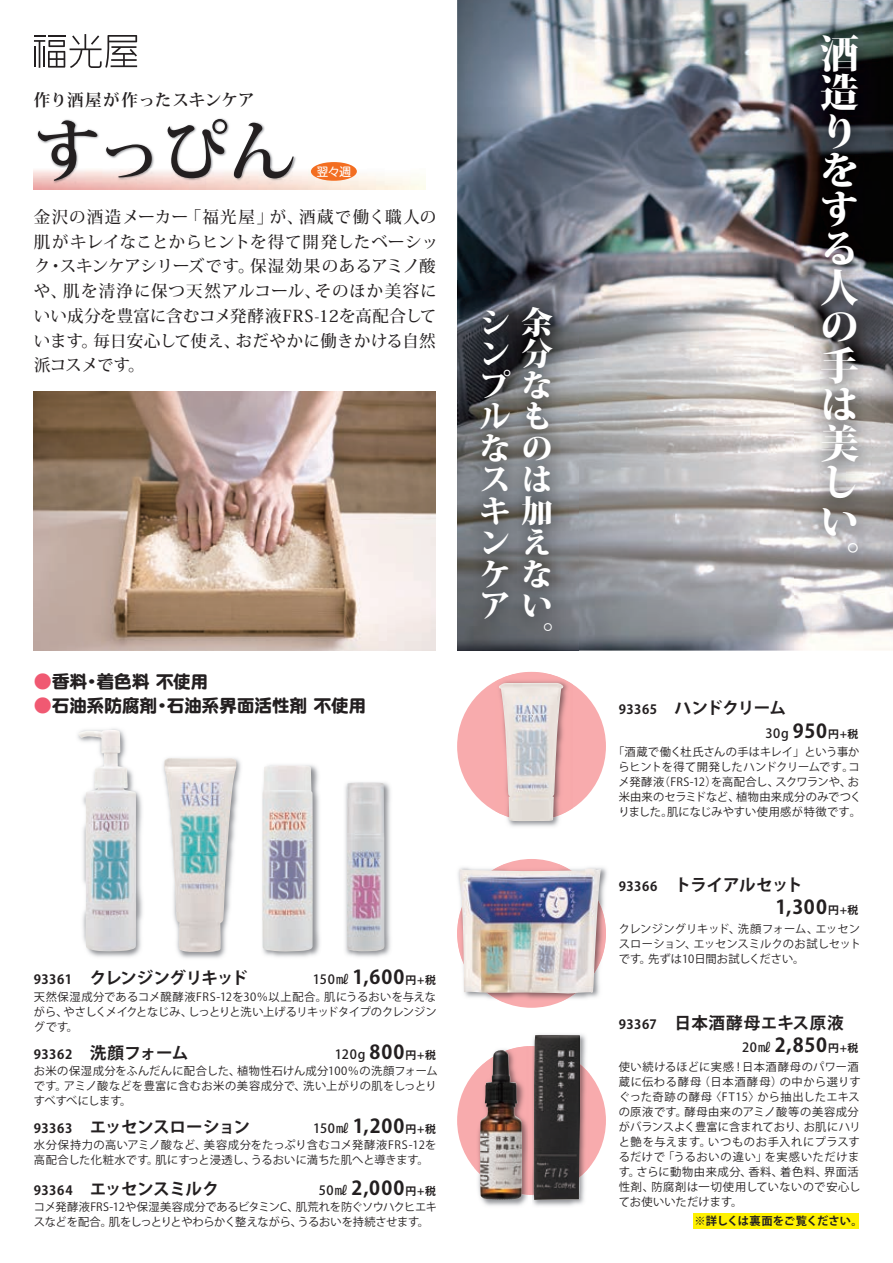
<style>
.page{position:relative;width:893px;height:1263px;background:#fff}
.page>*{position:absolute;margin:0;border:0;box-sizing:border-box;transform-origin:0 0}
.t1{font:67.5px "Koz Min Pro Bold 90 msp RKSJ H";color:#231f20}
.t2{font:39px/39px "Koz Min Pro Heavy 90 msp RKSJ V";color:#fff}
.t3{font:31.5px/31.5px "Koz Min Pro Heavy 90 msp RKSJ V";color:#fff;text-align:right}
.t4{font:19.2px "Koz Go Pro Bold 90 msp RKSJ H";letter-spacing:.055em;color:#231f20}
.t5{font:18px "DF Maru Gothic Std W9 90 msp RKSJ H";letter-spacing:-.025em;color:#231f20}
.t6{font:16.65px "Koz Go Pro Bold 90 msp RKSJ H";letter-spacing:-.03em;color:#231f20}
.t7{font:16.65px "Koz Go Pro Bold 90 msp RKSJ H";letter-spacing:-.055em;color:#231f20}
.t8{font:16.65px "Koz Go Pro Bold 90 msp RKSJ H";letter-spacing:.035em;color:#231f20}
.t9{font:16.5px/24.8px "Koz Min Pro Medium 90 msp RKSJ H";letter-spacing:.02em;color:#231f20}
.t10{font:16.5px "Koz Min Pro Bold 90 msp RKSJ H";letter-spacing:.01em;color:#231f20}
.t11{font:12.75px "Koz Go Pro Medium 90 msp RKSJ H";letter-spacing:.05em;color:#231f20}
.t12{font:12px "DFHS Maru Gothic Std W4 90 msp RKSJ H";color:#fff}
.t13{font:11.25px/15px "Koz Go Pro Regular 90 msp RKSJ H";letter-spacing:.01em;color:#231f20;text-align:justify}
.t14{font:11.25px/15px "Koz Go Pro Regular 90 msp RKSJ H";letter-spacing:.04em;color:#231f20}
.t15{font:11.25px/15px "Koz Go Pro Regular 90 msp RKSJ H";letter-spacing:-.025em;color:#231f20}
.t16{font:11.25px "Koz Go Pro Bold 90 msp RKSJ H";letter-spacing:-.005em;color:#231f20}
.s1{color:#f05972}
.s2{font-size:12.75px}
.s3{font-family:"Koz Go Pro Medium 90 msp RKSJ H";font-size:12.75px}
.s4{font-size:10.8px}
.s5{font-family:"Koz Go Pro Bold 90 msp RKSJ H";font-size:19.2px}
.s6{font-family:"Koz Go Pro Bold 90 msp RKSJ H";font-size:10.8px}
</style>
<div class="page">
<img style="left:307px;top:168px;width:118px;height:21px">
<div style="left:457px;top:1046px;width:149px;height:149px;background:#f8abad;border-radius:50%"></div>
<div style="left:457px;top:672px;width:149px;height:149px;background:#f8abad;border-radius:50%"></div>
<img style="left:457px;top:0;width:436px;height:651px">
<img style="left:34px;top:391px;width:402px;height:260px">
<img style="left:457px;top:864px;width:149px;height:138px">
<img style="left:459px;top:869px;width:142px;height:125px">
<img style="left:532px;top:1034px;width:54px;height:172px">
<img style="left:532px;top:1046px;width:57px;height:149px">
<img style="left:533px;top:1035px;width:47px;height:165px">
<img style="left:479px;top:1195px;width:49px;height:11px">
<img style="left:475px;top:1046px;width:53px;height:149px">
<img style="left:480px;top:1050px;width:42px;height:150px">
<img style="left:163px;top:758px;width:78px;height:200px">
<img style="left:164px;top:758px;width:72px;height:194px">
<img style="left:345px;top:782px;width:46px;height:175px">
<img style="left:347px;top:782px;width:37px;height:169px">
<img style="left:263px;top:765px;width:57px;height:192px">
<img style="left:262px;top:765px;width:51px;height:187px">
<img style="left:77px;top:728px;width:66px;height:229px">
<img style="left:78px;top:730px;width:58px;height:221px">
<img style="left:508px;top:821px;width:51px;height:6px">
<img style="left:495px;top:678px;width:77px;height:136px">
<img style="left:499px;top:683px;width:64px;height:138px">
<img style="left:33px;top:118px;width:274px;height:72px">
<div style="left:311px;top:162px;width:46px;height:19px;background:#f36e21;border-radius:50%"></div>
<img style="left:794px;top:8px;width:91px;height:598px">
<img style="left:501px;top:672px;width:61px;height:7px">
<img style="left:457px;top:281px;width:122px;height:370px">
<div style="left:693px;top:1214px;width:166px;height:15px;background:#fff101"></div>
<svg style="left:34px;top:34px;width:103px;height:34px"></svg>
<hr style="left:43px;top:46px;width:2px;height:21px;background:#231f20">
<hr style="left:34px;top:46px;width:2px;height:21px;background:#231f20">
<h3 class="t10" style="left:34px;top:94px;width:222px">作り酒屋が作ったスキンケア</h3>
<h1 class="t1" style="left:34px;top:126px;width:264px">すっぴん</h1>
<p class="t12" style="left:316px;top:167px;width:36px">翌々週</p>
<h3 class="t9" style="left:34px;top:207px;width:406px">金沢の酒造メーカー「福光屋」が、酒蔵で働く職人の肌がキレイなことからヒントを得て開発したベーシック・スキンケアシリーズです。保湿効果のあるアミノ酸や、肌を清浄に保つ天然アルコール、そのほか美容にいい成分を豊富に含むコメ発酵液FRS-12を高配合しています。毎日安心して使え、おだやかに働きかける自然派コスメです。</h3>
<h3 class="t5" style="left:34px;top:674px;width:176px"><span class="s1">●</span>香料・着色料 不使用</h3>
<h3 class="t5" style="left:34px;top:698px;width:334px"><span class="s1">●</span>石油系防腐剤・石油系界面活性剤 不使用</h3>
<h3 class="t3" style="left:479px;top:311px;width:75px">シ余ン分プなルもなのスはキ加ンえケなアい。</h3>
<h3 class="t7" style="left:34px;top:972px;width:215px"><span class="s2">93361</span> クレンジングリキッド</h3>
<h3 class="t4" style="left:313px;top:970px;width:124px"><span class="s3">150㎖</span> 1,600<span class="s4">円+税</span></h3>
<p class="t13" style="left:34px;top:990px;width:404px">天然保湿成分であるコメ醗酵液FRS-12を30％以上配合。肌にうるおいを与えながら、やさしくメイクとなじみ、しっとりと洗い上げるリキッドタイプのクレンジングです。</p>
<h3 class="t6" style="left:34px;top:1046px;width:156px"><span class="s2">93362</span> 洗顔フォーム</h3>
<p class="t11" style="left:335px;top:1049px;width:102px">120g <span class="s5">800</span><span class="s6">円+税</span></p>
<p class="t13" style="left:34px;top:1065px;width:405px">お米の保湿成分をふんだんに配合した、植物性石けん成分100％の洗顔フォームです。アミノ酸などを豊富に含むお米の美容成分で、洗い上がりの肌をしっとりすべすべにします。</p>
<h3 class="t6" style="left:34px;top:1121px;width:218px"><span class="s2">93363</span> エッセンスローション</h3>
<h3 class="t4" style="left:313px;top:1119px;width:124px"><span class="s3">150㎖</span> 1,200<span class="s4">円+税</span></h3>
<p class="t13" style="left:34px;top:1139px;width:404px">水分保持力の高いアミノ酸など、美容成分をたっぷり含むコメ発酵液FRS-12を高配合した化粧水です。肌にすっと浸透し、うるおいに満ちた肌へと導きます。</p>
<h3 class="t6" style="left:34px;top:1182px;width:187px"><span class="s2">93364</span> エッセンスミルク</h3>
<h3 class="t4" style="left:319px;top:1180px;width:118px"><span class="s3">50㎖</span> 2,000<span class="s4">円+税</span></h3>
<p class="t15" style="left:34px;top:1201px;width:405px">コメ発酵液FRS-12や保湿美容成分であるビタミンC、肌荒れを防ぐソウハクヒエキスなどを配合。肌をしっとりとやわらかく整えながら、うるおいを持続させます。</p>
<h2 class="t2" style="left:820px;top:40px;width:40px">酒造りをする人の手は美しい。</h2>
<h3 class="t6" style="left:619px;top:702px;width:169px"><span class="s2">93365</span> ハンドクリーム</h3>
<p class="t11" style="left:765px;top:728px;width:95px">30g <span class="s5">950</span><span class="s6">円+税</span></p>
<p class="t13" style="left:613px;top:746px;width:250px;text-align:center">「酒蔵で働く杜氏さんの手はキレイ」という事からヒントを得て開発したハンドクリームです。コメ発酵液（FRS-12）を高配合し、スクワランや、お米由来のセラミドなど、植物由来成分のみでつくりました。肌になじみやすい使用感が特徴です。</p>
<h3 class="t6" style="left:619px;top:878px;width:186px"><span class="s2">93366</span> トライアルセット</h3>
<h3 class="t4" style="left:775px;top:900px;width:85px">1,300<span class="s4">円+税</span></h3>
<p class="t13" style="left:619px;top:922px;width:244px">クレンジングリキッド、洗顔フォーム、エッセンスローション、エッセンスミルクのお試しセットです。先ずは10日間お試しください。</p>
<h3 class="t8" style="left:619px;top:1016px;width:226px"><span class="s2">93367</span> 日本酒酵母エキス原液</h3>
<h3 class="t4" style="left:742px;top:1038px;width:118px"><span class="s3">20㎖</span> 2,850<span class="s4">円+税</span></h3>
<p class="t14" style="left:619px;top:1061px;width:243px">使い続けるほどに実感！日本酒酵母のパワー酒蔵に伝わる酵母（日本酒酵母）の中から選りすぐった奇跡の酵母〈FT15〉から抽出したエキスの原液です。酵母由来のアミノ酸等の美容成分がバランスよく豊富に含まれており、お肌にハリと艶を与えます。いつものお手入れにプラスするだけで「うるおいの違い」を実感いただけます。さらに動物由来成分、香料、着色料、界面活性剤、防腐剤は一切使用していないので安心してお使いいただけます。</p>
<p class="t16" style="left:694px;top:1217px;width:170px">※詳しくは裏面をご覧ください。</p>
</div>
